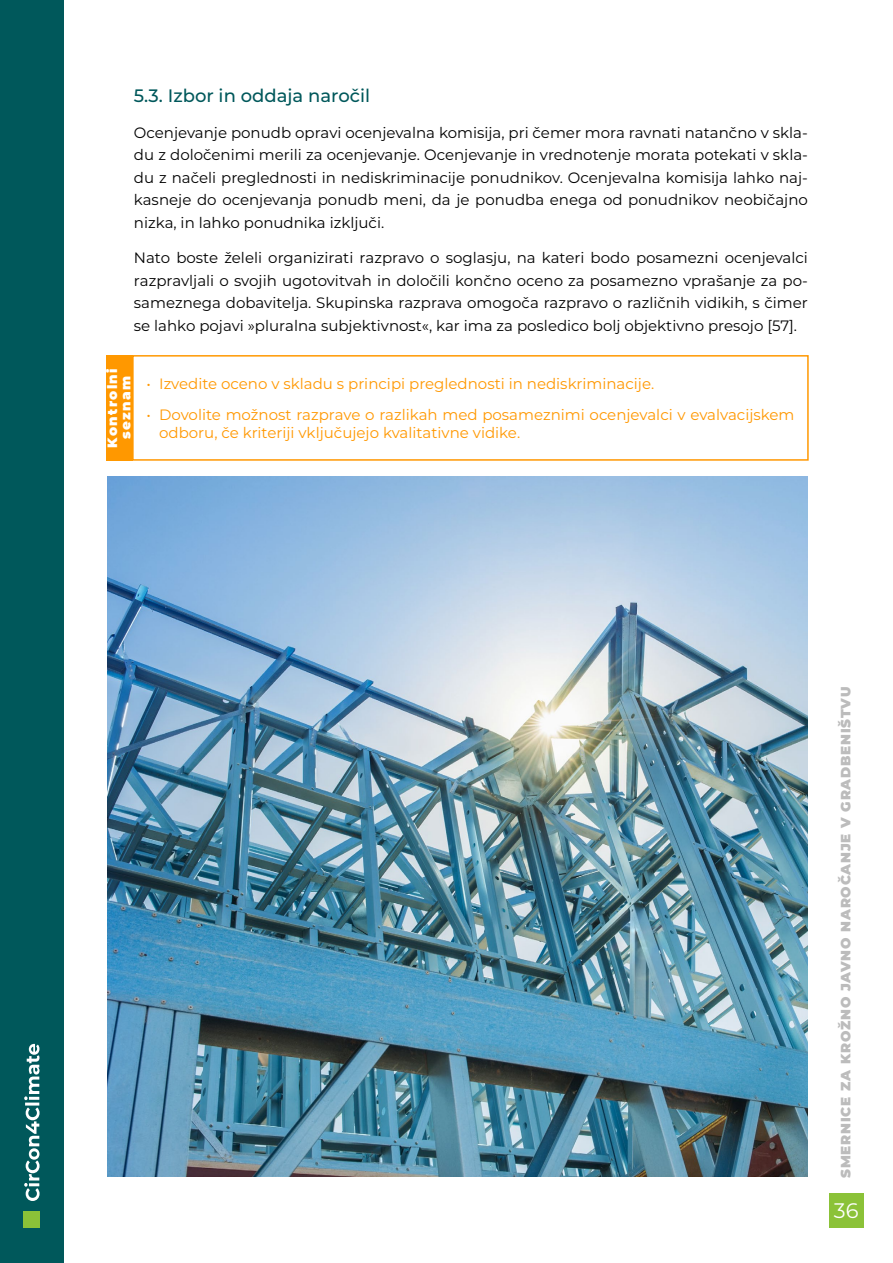
<style>
.page{position:relative;width:893px;height:1263px;background:#fff}
.page>*{position:absolute;margin:0;border:0;box-sizing:border-box;transform-origin:0 0}
.t1{font:21px "Montserrat";color:#fff}
.t2{font:500 18px "Montserrat";color:#00585b}
.t3{font:15px/22.5px "Montserrat";color:#000;text-align:justify}
.t4{font:15px/18px "Montserrat";color:#ff9800}
.t5{font:900 13.5px "Montserrat";letter-spacing:.06em;color:#bcbcbc}
.t6{font:900 13.5px/13.5px "Montserrat";letter-spacing:.1em;color:#fff;text-align:center}
</style>
<div class="page">
<div style="left:0;top:0;width:64px;height:1263px;background:#00585b"></div>
<div style="left:829px;top:1193px;width:35px;height:35px;background:#8bc238"></div>
<svg style="left:24px;top:1044px;width:16px;height:157px"></svg>
<div style="left:24px;top:1211px;width:16px;height:17px;background:#8bc238"></div>
<div style="left:132px;top:355px;width:677px;height:106px;border:2px solid #ff9800"></div>
<div style="left:106px;top:355px;width:26px;height:106px;background:#ff9800"></div>
<img style="left:107px;top:476px;width:701px;height:700px">
<p class="t2" style="left:134px;top:84px;width:238px">5.3. Izbor in oddaja naročil</p>
<p class="t3" style="left:134px;top:121px;width:675px">Ocenjevanje ponudb opravi ocenjevalna komisija, pri čemer mora ravnati natančno v skla&shy;du z določenimi merili za ocenjevanje. Ocenjevanje in vrednotenje morata potekati v skla&shy;du z načeli preglednosti in nediskriminacije ponudnikov. Ocenjevalna komisija lahko naj&shy;kasneje do ocenjevanja ponudb meni, da je ponudba enega od ponudnikov neobičajno nizka, in lahko ponudnika izključi.</p>
<p class="t3" style="left:134px;top:246px;width:675px">Nato boste želeli organizirati razpravo o soglasju, na kateri bodo posamezni ocenjevalci razpravljali o svojih ugotovitvah in določili končno oceno za posamezno vprašanje za po&shy;sameznega dobavitelja. Skupinska razprava omogoča razpravo o različnih vidikih, s čimer se lahko pojavi »pluralna subjektivnost«, kar ima za posledico bolj objektivno presojo [57].</p>
<p class="t6" style="left:105px;top:447px;width:81px;rotate:-90deg">Kontrolni seznam</p>
<p class="t4" style="left:146px;top:374px;width:509px">• Izvedite oceno v skladu s principi preglednosti in nediskriminacije.</p>
<p class="t4" style="left:159px;top:405px;width:637px;text-indent:-13px">• Dovolite možnost razprave o razlikah med posameznimi ocenjevalci v evalvacijskem odboru, če kriteriji vključujejo kvalitativne vidike.</p>
<p class="t5" style="left:835px;top:1178px;width:493px;rotate:-90deg">SMERNICE ZA KROŽNO JAVNO NAROČANJE V GRADBENIŠTVU</p>
<h1 class="t1" style="left:834px;top:1196px;width:26px">36</h1>
</div>
